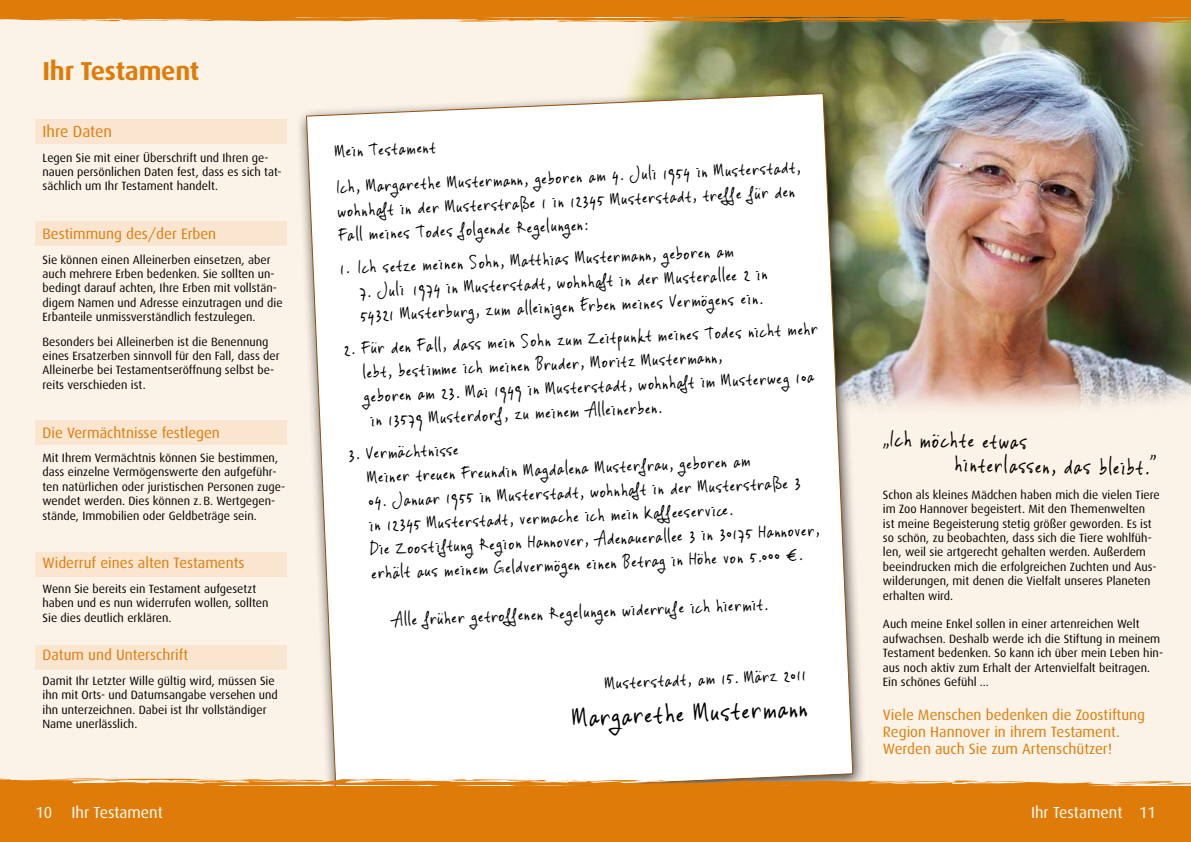
<style>
.page{position:relative;width:1191px;height:842px;background:#fff}
.page>*{position:absolute;margin:0;border:0;box-sizing:border-box;transform-origin:0 0}
.t1{font:30px "Vinc Hand";color:#000}
.t2{font:700 26px "Dax";letter-spacing:-.01em;color:#df7c09}
.t3{font:25px/24px "Vinc Hand";color:#000;scale:.95 1}
.t4{font:20px/23.8px "Vinc Hand";color:#000}
.t5{font:16px "Dax";color:#fff}
.t6{font:16px "Dax";color:#df7c09}
.t7{font:15px/17px "Dax";color:#df7c09}
.t8{font:12px/14.4px "Dax";color:#000}
</style>
<div class="page">
<div style="left:595px;top:0;width:596px;height:842px;background:#fcf3e8"></div>
<div style="left:0;top:0;width:833px;height:842px;background:#fcf3e8"></div>
<img style="left:627px;top:23px;width:564px;height:385px">
<div style="left:35px;top:645px;width:251px;height:24px;background:#fae6d0"></div>
<div style="left:295px;top:86px;width:571px;height:727px;background:#000;opacity:.75"></div>
<svg style="left:306px;top:93px;width:547px;height:684px;background:#faf9f7"></svg>
<div style="left:35px;top:552px;width:251px;height:24px;background:#fae6d0"></div>
<div style="left:35px;top:421px;width:251px;height:24px;background:#fae6d0"></div>
<div style="left:35px;top:120px;width:251px;height:24px;background:#fae6d0"></div>
<div style="left:35px;top:221px;width:251px;height:24px;background:#fae6d0"></div>
<svg style="left:0;top:777px;width:1191px;height:65px;background:#e08317"></svg>
<svg style="left:1104px;top:777px;width:87px;height:42px;background:#e49131"></svg>
<svg style="left:548px;top:780px;width:20px;height:2px"></svg>
<svg style="left:747px;top:791px;width:14px;height:2px"></svg>
<svg style="left:643px;top:780px;width:61px;height:9px"></svg>
<svg style="left:580px;top:790px;width:31px;height:2px"></svg>
<svg style="left:419px;top:787px;width:15px;height:1px"></svg>
<svg style="left:230px;top:779px;width:59px;height:1px"></svg>
<svg style="left:468px;top:787px;width:21px;height:6px"></svg>
<svg style="left:205px;top:778px;width:13px;height:1px"></svg>
<svg style="left:164px;top:780px;width:15px;height:1px"></svg>
<svg style="left:238px;top:786px;width:48px;height:6px"></svg>
<svg style="left:85px;top:780px;width:15px;height:9px"></svg>
<svg style="left:175px;top:789px;width:41px;height:3px"></svg>
<svg style="left:128px;top:782px;width:25px;height:6px"></svg>
<svg style="left:0;top:0;width:1191px;height:23px;background:#db841c"></svg>
<h2 class="t2" style="left:43px;top:56px;width:158px">Ihr Testament</h2>
<h3 class="t6" style="left:43px;top:123px;width:71px">Ihre Daten</h3>
<p class="t8" style="left:43px;top:150px;width:240px">Legen Sie mit einer Überschrift und Ihren ge&shy;nauen persönlichen Daten fest, dass es sich tat&shy;sächlich um Ihr Testament handelt.</p>
<p class="t7" style="left:43px;top:226px;width:175px">Bestimmung des/der Erben</p>
<p class="t8" style="left:43px;top:252px;width:242px">Sie können einen Alleinerben einsetzen, aber auch mehrere Erben bedenken. Sie sollten un&shy;bedingt darauf achten, Ihre Erben mit vollstän&shy;digem Namen und Adresse einzutragen und die Erbanteile unmissverständlich festzulegen.</p>
<p class="t8" style="left:43px;top:334px;width:239px">Besonders bei Alleinerben ist die Benennung eines Ersatzerben sinnvoll für den Fall, dass der Alleinerbe bei Testamentseröffnung selbst be&shy;reits verschieden ist.</p>
<p class="t7" style="left:43px;top:424px;width:179px">Die Vermächtnisse festlegen</p>
<p class="t8" style="left:43px;top:451px;width:244px">Mit Ihrem Vermächtnis können Sie bestimmen, dass einzelne Vermögenswerte den aufgeführ&shy;ten natürlichen oder juristischen Personen zuge&shy;wendet werden. Dies können z.B. Wertgegen&shy;stände, Immobilien oder Geldbeträge sein.</p>
<p class="t7" style="left:43px;top:555px;width:204px">Widerruf eines alten Testaments</p>
<p class="t8" style="left:43px;top:581px;width:227px">Wenn Sie bereits ein Testament aufgesetzt haben und es nun widerrufen wollen, sollten<br>Sie dies deutlich erklären.</p>
<p class="t7" style="left:43px;top:647px;width:147px">Datum und Unterschrift</p>
<p class="t8" style="left:43px;top:673px;width:237px">Damit Ihr Letzter Wille gültig wird, müssen Sie ihn mit Orts- und Datumsangabe versehen und ihn unterzeichnen. Dabei ist Ihr vollständiger Name unerlässlich.</p>
<h3 class="t4" style="left:333px;top:132px;width:466px;line-height:37.5px;rotate:-3deg">Mein Testament<br>Ich, Margarethe Mustermann, geboren am 4. Juli 1954 in Musterstadt,</h3>
<h3 class="t4" style="left:336px;top:200px;width:460px;line-height:23.1px;rotate:-3deg">wohnhaft in der Musterstraße 1 in 12345 Musterstadt, treffe für den<br>Fall meines Todes folgende Regelungen:</h3>
<h3 class="t4" style="left:339px;top:257px;width:396px;rotate:-3deg">1. Ich setze meinen Sohn, Matthias Mustermann, geboren am</h3>
<h3 class="t4" style="left:358px;top:280px;width:411px;rotate:-3deg">7. Juli 1974 in Musterstadt, wohnhaft in der Musterallee 2 in<br>54321 Musterburg, zum alleinigen Erben meines Vermögens ein.</h3>
<h3 class="t4" style="left:360px;top:337px;width:459px;text-indent:-18px;rotate:-3deg">2. Für den Fall, dass mein Sohn zum Zeitpunkt meines Todes nicht mehr lebt, bestimme ich meinen Bruder, Moritz Mustermann,<br>geboren am 23. Mai 1949 in Musterstadt, wohnhaft im Musterweg 10a in 13579 Musterdorf, zu meinem Alleinerben.</h3>
<h3 class="t4" style="left:365px;top:440px;width:386px;line-height:25.3px;text-indent:-18px;rotate:-3deg">3. Vermächtnisse<br>Meiner treuen Freundin Magdalena Musterfrau, geboren am</h3>
<p class="t4" style="left:367px;top:490px;width:452px;rotate:-3deg">04. Januar 1955 in Musterstadt, wohnhaft in der Musterstraße 3 in 12345 Musterstadt, vermache ich mein Kaffeeservice.<br>Die Zoostiftung Region Hannover, Adenauerallee 3 in 30175 Hannover, erhält aus meinem Geldvermögen einen Betrag in Höhe von 5.000 €.</p>
<h3 class="t4" style="left:390px;top:609px;width:379px;rotate:-3deg">Alle früher getroffenen Regelungen widerrufe ich hiermit.</h3>
<h3 class="t4" style="left:604px;top:671px;width:204px;rotate:-3deg">Musterstadt, am 15. März 2011</h3>
<h1 class="t1" style="left:570px;top:699px;width:238px;rotate:-3deg">Margarethe Mustermann</h1>
<h3 class="t3" style="left:955px;top:426px;width:214px;text-indent:-72px;rotate:1deg">„Ich möchte etwas<br>hinterlassen, das bleibt.“</h3>
<p class="t8" style="left:883px;top:488px;width:278px">Schon als kleines Mädchen haben mich die vielen Tiere im Zoo Hannover begeistert. Mit den Themenwelten<br>ist meine Begeisterung stetig größer geworden. Es ist so schön, zu beobachten, dass sich die Tiere wohlfüh&shy;len, weil sie artgerecht gehalten werden. Außerdem beeindrucken mich die erfolgreichen Zuchten und Aus&shy;wilderungen, mit denen die Vielfalt unseres Planeten erhalten wird.</p>
<p class="t8" style="left:883px;top:617px;width:282px">Auch meine Enkel sollen in einer artenreichen Welt aufwachsen. Deshalb werde ich die Stiftung in meinem Testament bedenken. So kann ich über mein Leben hin&shy;aus noch aktiv zum Erhalt der Artenvielfalt beitragen.<br>Ein schönes Gefühl ...</p>
<p class="t7" style="left:883px;top:706px;width:264px">Viele Menschen bedenken die Zoostiftung<br>Region Hannover in ihrem Testament.<br>Werden auch Sie zum Artenschützer!</p>
<h3 class="t5" style="left:35px;top:803px;width:129px">10 Ihr Testament</h3>
<h3 class="t5" style="left:1031px;top:803px;width:126px">Ihr Testament 11</h3>
</div>
